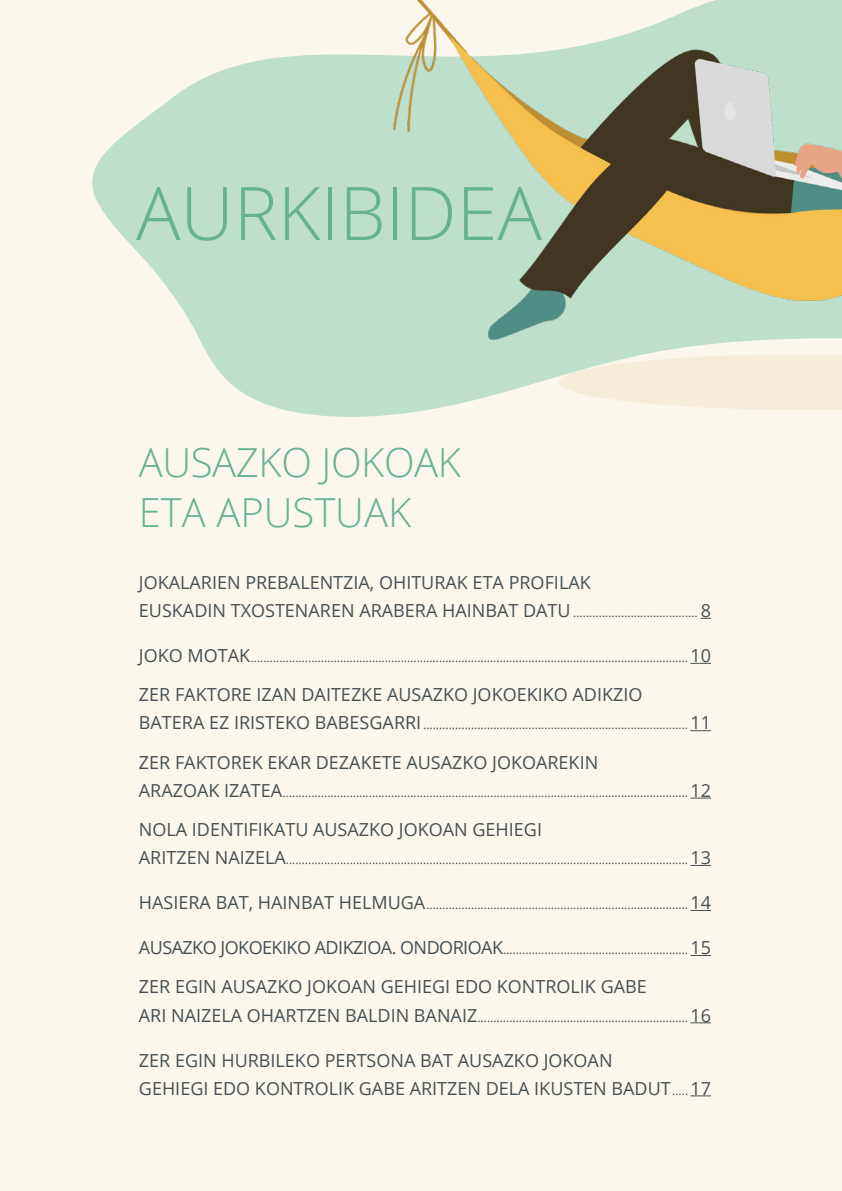
<style>
.page{position:relative;width:842px;height:1191px;background:#fcf7ed}
.page>*{position:absolute;margin:0;border:0;box-sizing:border-box;transform-origin:0 0}
.t1{font:300 74px "Open Sans";color:#67b391}
.t2{font:300 40px/49.6px "Open Sans";letter-spacing:-.01em;color:#67b391}
.t3{font:18px/28px "Open Sans";color:#455055}
.t4{font:12px "Open Sans";color:#455055}
.s1{font-size:18px}
.s2{font-size:12px}
</style>
<div class="page">
<svg style="left:690px;top:663px;width:21px;height:1px"></svg>
<svg style="left:690px;top:730px;width:21px;height:1px"></svg>
<svg style="left:690px;top:797px;width:21px;height:1px"></svg>
<svg style="left:690px;top:865px;width:21px;height:1px"></svg>
<svg style="left:690px;top:910px;width:21px;height:1px"></svg>
<svg style="left:690px;top:955px;width:21px;height:1px"></svg>
<svg style="left:690px;top:1022px;width:21px;height:1px"></svg>
<svg style="left:690px;top:1095px;width:21px;height:1px"></svg>
<svg style="left:92px;top:54px;width:750px;height:363px;fill:#bedfcc"></svg>
<img style="left:393px;top:0;width:449px;height:409px">
<h1 class="t1" style="left:136px;top:162px;width:407px">AURKIBIDEA</h1>
<h2 class="t2" style="left:139px;top:437px;width:324px">AUSAZKO JOKOAK<br>ETA APUSTUAK</h2>
<h3 class="t3" style="left:139px;top:568px;width:453px">JOKALARIEN PREBALENTZIA, OHITURAK ETA PROFILAK</h3>
<p class="t4" style="left:139px;top:604px;width:574px"><span class="s1">EUSKADIN TXOSTENAREN ARABERA HAINBAT DATU</span> ....................................... <span class="s1">8</span></p>
<p class="t4" style="left:139px;top:649px;width:574px"><span class="s1">JOKO MOTAK</span>......................................................................................................................................... <span class="s1">10</span></p>
<h3 class="t3" style="left:139px;top:680px;width:505px">ZER FAKTORE IZAN DAITEZKE AUSAZKO JOKOEKIKO ADIKZIO</h3>
<p class="t4" style="left:139px;top:717px;width:574px"><span class="s1">BATERA EZ IRISTEKO BABESGARRI</span> ................................................................................... <span class="s1">11</span></p>
<h3 class="t3" style="left:139px;top:747px;width:461px">ZER FAKTOREK EKAR DEZAKETE AUSAZKO JOKOAREKIN</h3>
<p class="t4" style="left:139px;top:784px;width:574px"><span class="s1">ARAZOAK IZATEA</span>............................................................................................................................... <span class="s1">12</span></p>
<h3 class="t3" style="left:139px;top:815px;width:405px">NOLA IDENTIFIKATU AUSAZKO JOKOAN GEHIEGI</h3>
<p class="t4" style="left:139px;top:851px;width:574px"><span class="s1">ARITZEN NAIZELA</span>.............................................................................................................................. <span class="s1">13</span></p>
<p class="t4" style="left:139px;top:896px;width:574px"><span class="s1">HASIERA BAT, HAINBAT HELMUGA</span>.................................................................................. <span class="s1">14</span></p>
<p class="t4" style="left:139px;top:941px;width:574px"><span class="s1">AUSAZKO JOKOEKIKO ADIKZIOA. ONDORIOAK</span>.......................................................... <span class="s1">15</span></p>
<h3 class="t3" style="left:139px;top:972px;width:509px">ZER EGIN AUSAZKO JOKOAN GEHIEGI EDO KONTROLIK GABE</h3>
<p class="t4" style="left:139px;top:1009px;width:574px"><span class="s1">ARI NAIZELA OHARTZEN BALDIN BANAIZ</span>.................................................................. <span class="s1">16</span></p>
<h3 class="t3" style="left:139px;top:1045px;width:574px">ZER EGIN HURBILEKO PERTSONA BAT AUSAZKO JOKOAN<br>GEHIEGI EDO KONTROLIK GABE ARITZEN DELA IKUSTEN BADUT<span class="s2">.....</span> 17</h3>
</div>
